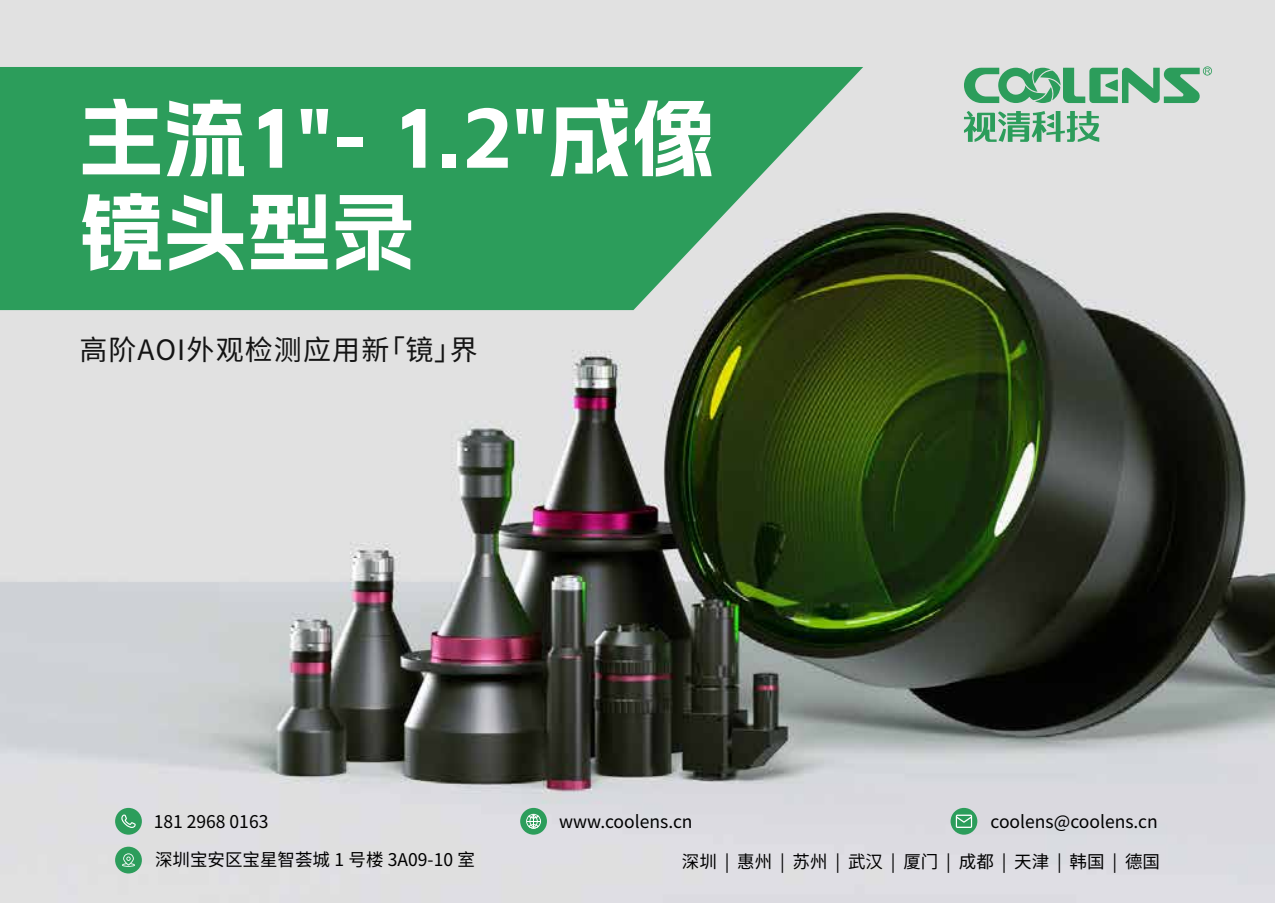
<style>
.page{position:relative;width:1275px;height:903px;background:#fff}
.page>*{position:absolute;margin:0;border:0;box-sizing:border-box;transform-origin:0 0}
.t1{font:700 84px/93.8px "Alimama Shu Hei Ti";color:#fff}
.t2{font:28px "Source Han Sans CN";letter-spacing:.04em;color:#141414}
.t3{font:17.5px "Source Han Sans CN";color:#000}
</style>
<div class="page">
<img style="left:0;top:0;width:1275px;height:903px">
<svg style="left:0;top:67px;width:863px;height:243px;background:#3b9e63"></svg>
<svg style="left:964px;top:111px;width:135px;height:31px;background:#87bf9e"></svg>
<svg style="left:964px;top:66px;width:248px;height:37px;background:#84be9c"></svg>
<svg style="left:950px;top:808px;width:27px;height:27px"></svg>
<svg style="left:956px;top:814px;width:16px;height:14px"></svg>
<div style="left:520px;top:808px;width:27px;height:27px;background:#2c9d5b;border-radius:50%"></div>
<svg style="left:526px;top:814px;width:15px;height:15px"></svg>
<div style="left:115px;top:808px;width:27px;height:27px;background:#2c9d5b;border-radius:50%"></div>
<svg style="left:121px;top:814px;width:15px;height:14px"></svg>
<div style="left:115px;top:847px;width:27px;height:26px;background:#2c9d5b;border-radius:50%"></div>
<svg style="left:122px;top:848px;width:16px;height:19px"></svg>
<h1 class="t1" style="left:79px;top:95px;width:637px">主流1"- 1.2"成像镜头型录</h1>
<h2 class="t2" style="left:79px;top:334px;width:400px">高阶AOI外观检测应用新「镜」界</h2>
<p class="t3" style="left:154px;top:812px;width:116px">181 2968 0163</p>
<p class="t3" style="left:559px;top:812px;width:135px">www.coolens.cn</p>
<p class="t3" style="left:990px;top:812px;width:169px">coolens@coolens.cn</p>
<p class="t3" style="left:155px;top:850px;width:321px">深圳宝安区宝星智荟城 1 号楼 3A09-10 室</p>
<p class="t3" style="left:682px;top:851px;width:480px">深圳 | 惠州 | 苏州 | 武汉 | 厦门 | 成都 | 天津 | 韩国 | 德国</p>
</div>
